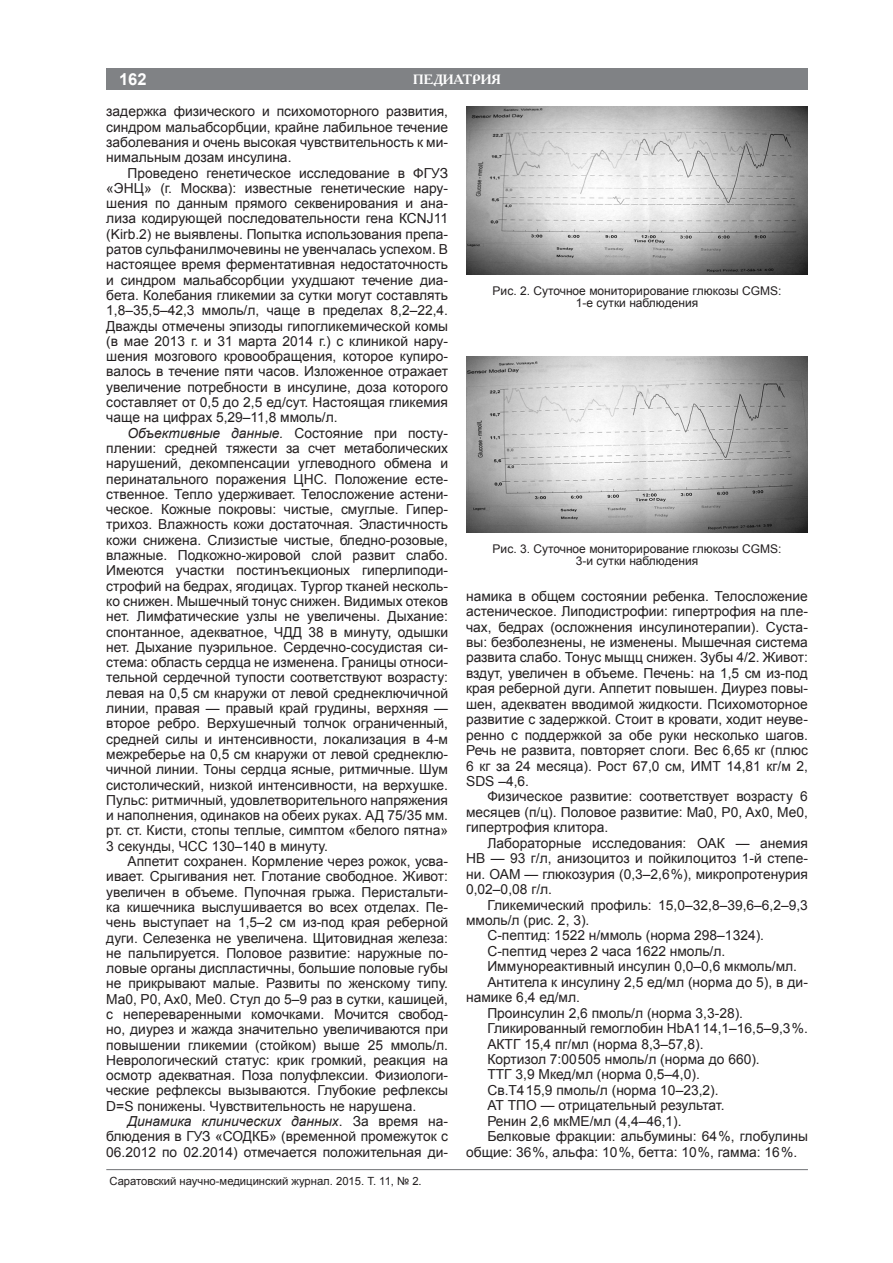
<style>
.page{position:relative;width:893px;height:1263px;background:#fff}
.page>*{position:absolute;margin:0;border:0;box-sizing:border-box;transform-origin:0 0}
.t1{font:700 16.5px "Arial";color:#fff}
.Основной_текст{font:13.8px/15.3px "Arial";color:#231f20;text-align:justify}
.t2{font:700 13.5px "Academy C";color:#fff}
.Подрисуночная{font:12px/12px "Arial";color:#231f20;text-align:center}
.t3{font:11.25px "Arial";color:#231f20}
.s1{font-style:italic}
</style>
<div class="page">
<hr style="left:106px;top:1169px;width:702px;height:1px;background:#808285">
<div style="left:106px;top:68px;width:702px;height:21px;background:#808285"></div>
<img style="left:466px;top:106px;width:342px;height:168px">
<img style="left:466px;top:356px;width:342px;height:177px">
<p class="t1" style="left:119px;top:68px;width:29px">162</p>
<p class="t2" style="left:413px;top:71px;width:21px">Педиатрия</p>
<p class="Основной_текст" style="left:106px;top:104px;width:343px">задержка физического и психомоторного развития, синдром мальабсорбции, крайне лабильное течение заболевания и очень высокая чувствительность к ми&shy;нимальным дозам инсулина.</p>
<p class="Основной_текст" style="left:106px;top:165px;width:343px;text-indent:21px">Проведено генетическое исследование в ФГУЗ «ЭНЦ» (г. Москва): известные генетические нару&shy;шения по данным прямого секвенирования и ана&shy;лиза кодирующей последовательности гена КСNJ11 (Kirb.2) не выявлены. Попытка использования препа&shy;ратов сульфанилмочевины не увенчалась успехом. В настоящее время ферментативная недостаточность и синдром мальабсорбции ухудшают течение диа&shy;бета. Колебания гликемии за сутки могут составлять 1,8–35,5–42,3 ммоль/л, чаще в пределах 8,2–22,4.<br>Дважды отмечены эпизоды гипогликемической комы (в мае 2013 г. и 31 марта 2014 г.) с клиникой нару&shy;шения мозгового кровообращения, которое купиро&shy;валось в течение пяти часов. Изложенное отражает увеличение потребности в инсулине, доза которого составляет от 0,5 до 2,5 ед/сут. Настоящая гликемия чаще на цифрах 5,29–11,8 ммоль/л.</p>
<p class="Основной_текст" style="left:106px;top:425px;width:343px;text-indent:21px"><span class="s1">Объективные данные.</span> Состояние при посту&shy;плении: средней тяжести за счет метаболических нарушений, декомпенсации углеводного обмена и перинатального поражения ЦНС. Положение есте&shy;ственное. Тепло удерживает. Телосложение астени&shy;ческое. Кожные покровы: чистые, смуглые. Гипер&shy;трихоз. Влажность кожи достаточная. Эластичность кожи снижена. Слизистые чистые, бледно-розовые, влажные. Подкожно-жировой слой развит слабо.<br>Имеются участки постинъекционых гиперлиподи&shy;строфий на бедрах, ягодицах. Тургор тканей несколь&shy;ко снижен. Мышечный тонус снижен. Видимых отеков нет. Лимфатические узлы не увеличены. Дыхание: спонтанное, адекватное, ЧДД 38 в минуту, одышки нет. Дыхание пуэрильное. Сердечно-сосудистая си&shy;стема: область сердца не изменена. Границы относи&shy;тельной сердечной тупости соответствуют возрасту: левая на 0,5 см кнаружи от левой среднеключичной линии, правая — правый край грудины, верхняя — второе ребро. Верхушечный толчок ограниченный, средней силы и интенсивности, локализация в 4‑м межреберье на 0,5 см кнаружи от левой среднеклю&shy;чичной линии. Тоны сердца ясные, ритмичные. Шум систолический, низкой интенсивности, на верхушке.<br>Пульс: ритмичный, удовлетворительного напряжения и наполнения, одинаков на обеих руках. АД 75/35 мм. рт. ст. Кисти, стопы теплые, симптом «белого пятна» 3 секунды, ЧСС 130–140 в минуту.</p>
<p class="Основной_текст" style="left:106px;top:854px;width:343px;text-indent:21px">Аппетит сохранен. Кормление через рожок, усва&shy;ивает. Срыгивания нет. Глотание свободное. Живот: увеличен в объеме. Пупочная грыжа. Перистальти&shy;ка кишечника выслушивается во всех отделах. Пе&shy;чень выступает на 1,5–2 см из‑под края реберной дуги. Селезенка не увеличена. Щитовидная железа: не пальпируется. Половое развитие: наружные по&shy;ловые органы диспластичны, большие половые губы не прикрывают малые. Развиты по женскому типу.<br>Ma0, P0, Ax0, Me0. Стул до 5–9 раз в сутки, кашицей, с непереваренными комочками. Мочится свобод&shy;но, диурез и жажда значительно увеличиваются при повышении гликемии (стойком) выше 25 ммоль/л.<br>Неврологический статус: крик громкий, реакция на осмотр адекватная. Поза полуфлексии. Физиологи&shy;ческие рефлексы вызываются. Глубокие рефлексы D=S понижены. Чувствительность не нарушена.</p>
<p class="Основной_текст" style="left:106px;top:1114px;width:343px;text-indent:21px"><span class="s1">Динамика клинических данных</span>. За время на&shy;блюдения в ГУЗ «СОДКБ» (временной промежуток с 06.2012 по 02.2014) отмечается положительная ди-</p>
<p class="Подрисуночная" style="left:493px;top:285px;width:290px">Рис. 2. Суточное мониторирование глюкозы СGMS:<br>1‑е сутки наблюдения</p>
<p class="Подрисуночная" style="left:493px;top:543px;width:290px">Рис. 3. Суточное мониторирование глюкозы СGMS:<br>3‑и сутки наблюдения</p>
<p class="Основной_текст" style="left:466px;top:588px;width:343px">намика в общем состоянии ребенка. Телосложение астеническое. Липодистрофии: гипертрофия на пле&shy;чах, бедрах (осложнения инсулинотерапии). Суста&shy;вы: безболезнены, не изменены. Мышечная система развита слабо. Тонус мыщц снижен. Зубы 4/2. Живот: вздут, увеличен в объеме. Печень: на 1,5 см из‑под края реберной дуги. Аппетит повышен. Диурез повы&shy;шен, адекватен вводимой жидкости. Психомоторное развитие с задержкой. Стоит в кровати, ходит неуве&shy;ренно с поддержкой за обе руки несколько шагов.<br>Речь не развита, повторяет слоги. Вес 6,65 кг (плюс 6 кг за 24 месяца). Рост 67,0 см, ИМТ 14,81 кг/м 2, SDS –4,6.</p>
<p class="Основной_текст" style="left:466px;top:789px;width:343px;text-indent:21px">Физическое развитие: соответствует возрасту 6 месяцев (п/ц). Половое развитие: Ma0, P0, Ax0, Me0, гипертрофия клитора.</p>
<p class="Основной_текст" style="left:466px;top:835px;width:343px;text-indent:21px">Лабораторные исследования: ОАК — анемия HB — 93 г/л, анизоцитоз и пойкилоцитоз 1‑й степе&shy;ни. ОАМ — глюкозурия (0,3–2,6 %), микропротенурия 0,02–0,08 г/л.</p>
<p class="Основной_текст" style="left:466px;top:897px;width:343px;text-indent:21px">Гликемический профиль: 15,0–32,8–39,6–6,2–9,3 ммоль/л (рис. 2, 3).</p>
<p class="Основной_текст" style="left:487px;top:928px;width:278px">С-пептид: 1522 н/ммоль (норма 298–1324).</p>
<p class="Основной_текст" style="left:487px;top:943px;width:239px">С-пептид через 2 часа 1622 нмоль/л.</p>
<p class="Основной_текст" style="left:487px;top:959px;width:311px">Иммунореактивный инсулин 0,0–0,6 мкмоль/мл.</p>
<p class="Основной_текст" style="left:466px;top:974px;width:343px;text-indent:21px">Антитела к инсулину 2,5 ед/мл (норма до 5), в ди&shy;намике 6,4 ед/мл.</p>
<p class="Основной_текст" style="left:487px;top:1005px;width:257px">Проинсулин 2,6 пмоль/л (норма 3,3-28).</p>
<p class="Основной_текст" style="left:487px;top:1021px;width:322px">Гликированный гемоглобин НbA1 14,1–16,5–9,3 %.</p>
<p class="Основной_текст" style="left:487px;top:1036px;width:218px">АКТГ 15,4 пг/мл (норма 8,3–57,8).</p>
<p class="Основной_текст" style="left:487px;top:1052px;width:274px">Кортизол 7:00 505 нмоль/л (норма до 660).</p>
<p class="Основной_текст" style="left:487px;top:1067px;width:214px">ТТГ 3,9 Мкед/мл (норма 0,5–4,0).</p>
<p class="Основной_текст" style="left:487px;top:1082px;width:233px">Св.Т4 15,9 пмоль/л (норма 10–23,2).</p>
<p class="Основной_текст" style="left:487px;top:1098px;width:239px">АТ ТПО — отрицательный результат.</p>
<p class="Основной_текст" style="left:487px;top:1113px;width:196px">Ренин 2,6 мкМЕ/мл (4,4–46,1).</p>
<p class="Основной_текст" style="left:466px;top:1129px;width:343px;text-indent:21px">Белковые фракции: альбумины: 64 %, глобулины общие: 36 %, альфа: 10 %, бетта: 10 %, гамма: 16 %.</p>
<p class="t3" style="left:109px;top:1174px;width:314px">Саратовский научно-медицинский журнал. 2015. Т. 11, № 2.</p>
</div>
